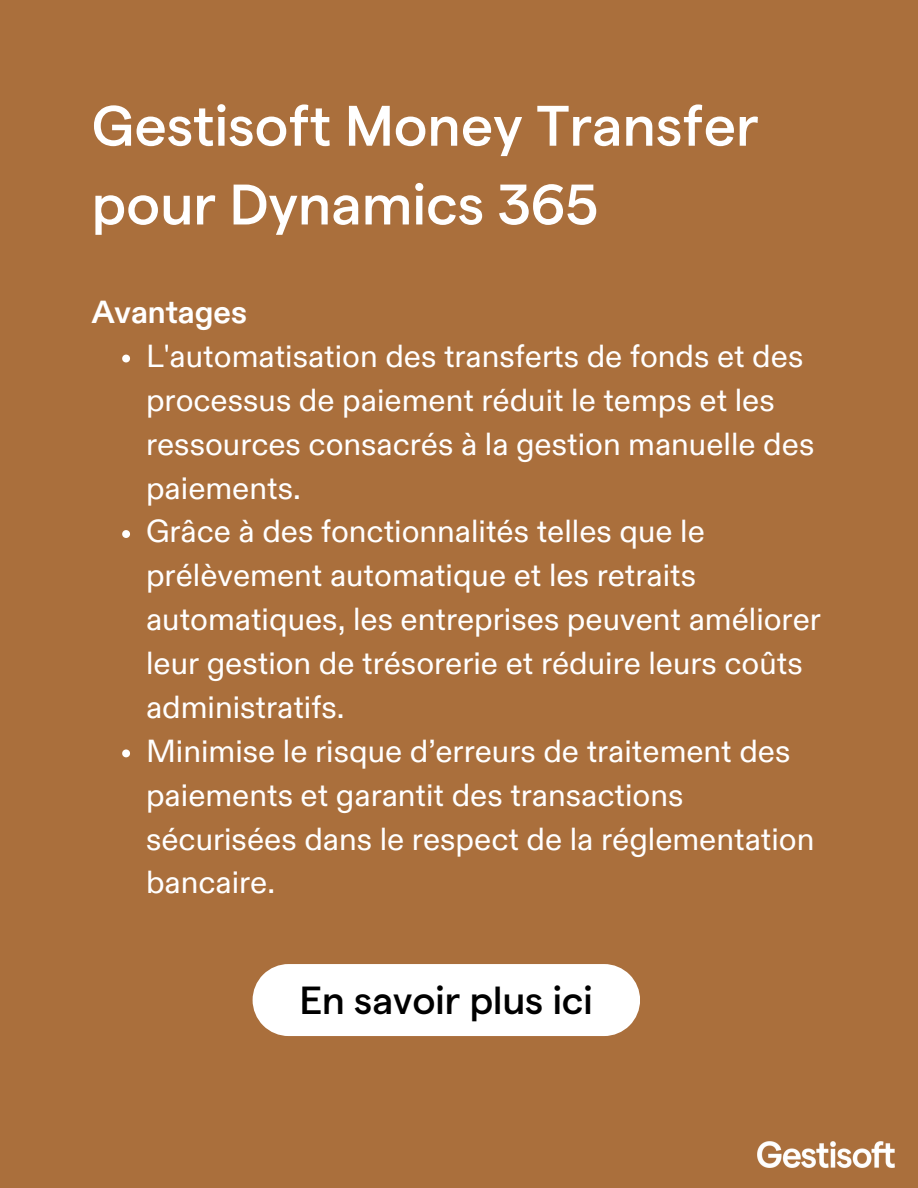
<style>
.page{position:relative;width:918px;height:1188px;background:#aa6f3c}
.page>*{position:absolute;margin:0;border:0;box-sizing:border-box;transform-origin:0 0}
.t1{font:500 57px/78.8px "Matter";color:#fff}
.t2{font:500 39px "Matter";color:#000}
.t3{font:31.95px/43.8px "ABC Diatype";color:#fff}
.t4{font:700 31.95px "ABC Diatype";color:#fff}
</style>
<div class="page">
<img style="left:758px;top:1141px;width:137px;height:26px">
<svg style="left:122px;top:355px;width:8px;height:7px"></svg>
<svg style="left:122px;top:530px;width:8px;height:8px"></svg>
<svg style="left:122px;top:749px;width:8px;height:8px"></svg>
<div style="left:253px;top:964px;width:387px;height:72px;background:#fff"></div>
<h3 class="t1" style="left:92px;top:86px;width:668px">Gestisoft Money Transfer pour Dynamics 365</h3>
<p class="t4" style="left:92px;top:298px;width:157px">Avantages</p>
<p class="t3" style="left:146px;top:336px;width:670px">L'automatisation des transferts de fonds et des processus de paiement réduit le temps et les ressources consacrés à la gestion manuelle des paiements.</p>
<p class="t3" style="left:146px;top:512px;width:676px">Grâce à des fonctionnalités telles que le prélèvement automatique et les retraits automatiques, les entreprises peuvent améliorer leur gestion de trésorerie et réduire leurs coûts administratifs.</p>
<h2 class="t3" style="left:146px;top:731px;width:670px">Minimise le risque d’erreurs de traitement des paiements et garantit des transactions sécurisées dans le respect de la réglementation bancaire.</h2>
<p class="t2" style="left:300px;top:978px;width:295px">En savoir plus ici</p>
</div>
